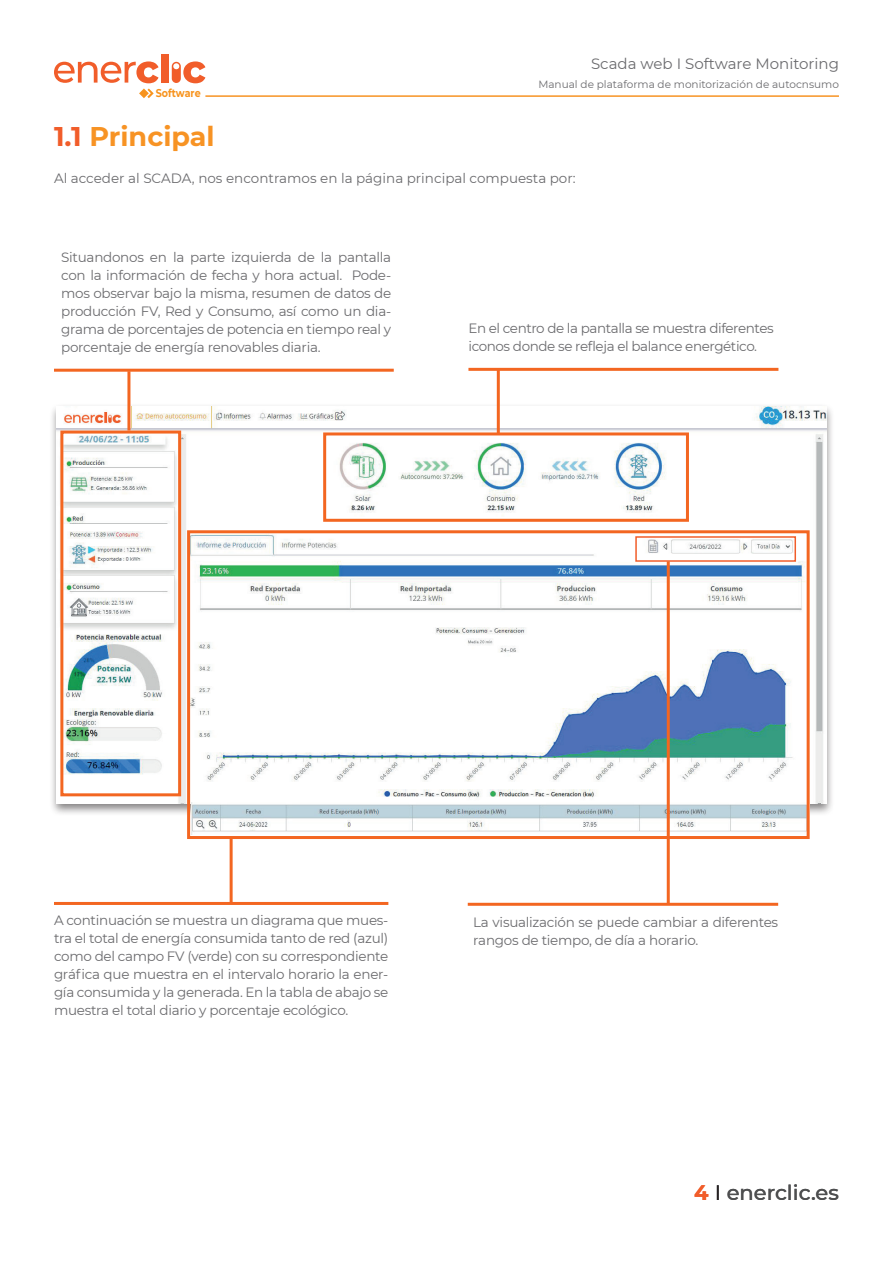
<style>
.page{position:relative;width:893px;height:1263px;background:#fff}
.page>*{position:absolute;margin:0;border:0;box-sizing:border-box;transform-origin:0 0}
.t1{font:700 27px "Montserrat";color:#f79324}
.t2{font:500 21px "Montserrat";color:#4e4f50}
.t3{font:15px "Montserrat";color:#6b6b6e}
.t4{font:13.5px/18px "Montserrat";letter-spacing:-.02em;color:#6b6b6e;text-align:justify}
.t5{font:13.5px "Montserrat";color:#6b6b6e}
.t6{font:700 11.25px "Montserrat";color:#f7931d;scale:.85 1}
.t7{font:10.5px "Montserrat";color:#6b6b6e}
.s1{color:#f15d2a}
.s2{font-weight:700;color:#f15d2a}
.s3{font-weight:400;color:#231f20}
</style>
<div class="page">
<svg style="left:54px;top:61px;width:104px;height:22px"></svg>
<div style="left:161px;top:54px;width:8px;height:29px;background:#f15d2a"></div>
<svg style="left:172px;top:61px;width:33px;height:22px"></svg>
<svg style="left:139px;top:89px;width:15px;height:9px"></svg>
<hr style="left:205px;top:95px;width:634px;height:2px;background:#f79324">
<div style="left:49px;top:402px;width:786px;height:414px;background:#231f20;opacity:.56"></div>
<img style="left:57px;top:407px;width:770px;height:396px">
<img style="left:191px;top:802px;width:615px;height:33px">
<div style="left:60px;top:430px;width:121px;height:366px;border:3px solid #f36621"></div>
<div style="left:323px;top:432px;width:366px;height:90px;border:3px solid #f36621"></div>
<div style="left:187px;top:530px;width:623px;height:309px;border:3px solid #f36621"></div>
<hr style="left:127px;top:371px;width:3px;height:59px;background:#f36621">
<hr style="left:497px;top:369px;width:3px;height:65px;background:#f36621">
<hr style="left:230px;top:838px;width:3px;height:65px;background:#f36621">
<hr style="left:54px;top:369px;width:340px;height:3px;background:#f36621">
<hr style="left:54px;top:902px;width:334px;height:3px;background:#f36621">
<hr style="left:468px;top:903px;width:310px;height:3px;background:#f36621">
<hr style="left:468px;top:368px;width:310px;height:3px;background:#f36621">
<div style="left:635px;top:536px;width:161px;height:26px;border:2px solid #f15d2a"></div>
<hr style="left:667px;top:561px;width:3px;height:343px;background:#f36621">
<p class="t6" style="left:156px;top:85px;width:54px">Software</p>
<p class="t3" style="left:591px;top:53px;width:249px">Scada web I Software Monitoring</p>
<p class="t7" style="left:538px;top:77px;width:302px">Manual de plataforma de monitorización de autocnsumo</p>
<h1 class="t1" style="left:54px;top:117px;width:162px"><span class="s1">1.1</span> Principal</h1>
<p class="t5" style="left:54px;top:169px;width:523px">Al acceder al SCADA, nos encontramos en la página principal compuesta por:</p>
<p class="t4" style="left:61px;top:248px;width:331px">Situandonos en la parte izquierda de la pantalla con la información de fecha y hora actual. Pode&shy;mos observar bajo la misma, resumen de datos de producción FV, Red y Consumo, así como un dia&shy;grama de porcentajes de potencia en tiempo real y porcentaje de energía renovables diaria.</p>
<p class="t4" style="left:468px;top:319px;width:307px">En el centro de la pantalla se muestra diferentes iconos donde se refleja el balance energético.</p>
<p class="t4" style="left:54px;top:911px;width:336px">A continuación se muestra un diagrama que mues&shy;tra el total de energía consumida tanto de red (azul) como del campo FV (verde) con su correspondiente gráfica que muestra en el intervalo horario la ener&shy;gía consumida y la generada. En la tabla de abajo se muestra el total diario y porcentaje ecológico.</p>
<p class="t4" style="left:473px;top:913px;width:306px">La visualización se puede cambiar a diferentes rangos de tiempo, de día a horario.</p>
<h2 class="t2" style="left:694px;top:1177px;width:146px"><span class="s2">4</span> <span class="s3">I</span> enerclic.es</h2>
</div>
